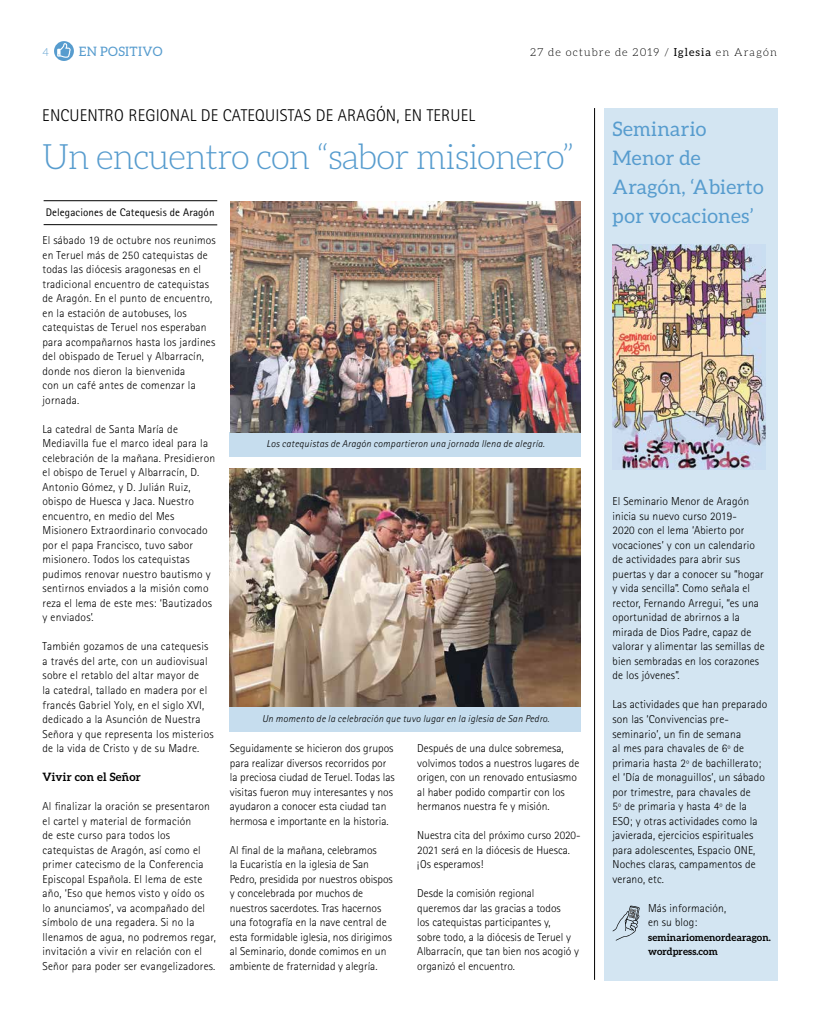
<style>
.page{position:relative;width:820px;height:1021px;background:#fff}
.page>*{position:absolute;margin:0;border:0;box-sizing:border-box;transform-origin:0 0}
.t1{font:300 35px "Aleo";letter-spacing:-.03em;color:#579cce}
.t2{font:20px/29px "Aleo";letter-spacing:.015em;color:#579cce}
.t3{font:300 17px "Rotis Sans Serif";letter-spacing:.01em;color:#000}
.t4{font:13px "Aleo";letter-spacing:.025em;color:#579cce}
.t5{font:300 11.5px/14.5px "Rotis Sans Serif";letter-spacing:.01em;color:#000}
.t6{font:700 11.5px "Aleo";letter-spacing:.02em;color:#000}
.t7{font:300 11px "Aleo";letter-spacing:.1em;color:#000}
.t8{font:11px "Rotis Sans Serif";letter-spacing:.01em;color:#000}
.t9{font:300 11px "Aleo";color:#579cce}
.t10{font:italic 300 10px "Rotis Sans Serif";letter-spacing:.025em;color:#000}
.t11{font:700 10px/14.5px "Aleo";letter-spacing:.01em;color:#000}
.s1{font-weight:400}
</style>
<div class="page">
<svg style="left:54px;top:41px;width:20px;height:20px"></svg>
<div style="left:229px;top:432px;width:351px;height:25px;background:#c6ddee"></div>
<hr style="left:44px;top:200px;width:173px;height:1px;background:#000">
<hr style="left:44px;top:224px;width:173px;height:1px;background:#000">
<img style="left:231px;top:201px;width:349px;height:231px">
<div style="left:603px;top:108px;width:174px;height:872px;background:#d3e5f2"></div>
<img style="left:612px;top:245px;width:153px;height:225px">
<hr style="left:594px;top:108px;width:1px;height:871px;background:#000">
<svg style="left:612px;top:905px;width:27px;height:35px"></svg>
<div style="left:229px;top:706px;width:351px;height:25px;background:#c6ddee"></div>
<img style="left:229px;top:468px;width:351px;height:238px">
<p class="t9" style="left:43px;top:46px;width:8px">4</p>
<p class="t4" style="left:79px;top:44px;width:85px">EN POSITIVO</p>
<p class="t7" style="left:530px;top:46px;width:248px">27 de octubre de 2019 / <span class="s1">Iglesia</span> en Aragón</p>
<h3 class="t3" style="left:42px;top:106px;width:434px">ENCUENTRO REGIONAL DE CATEQUISTAS DE ARAGÓN, EN TERUEL</h3>
<h1 class="t1" style="left:43px;top:138px;width:532px">Un encuentro con “sabor misionero”</h1>
<p class="t8" style="left:46px;top:206px;width:170px">Delegaciones de Catequesis de Aragón</p>
<p class="t5" style="left:43px;top:233px;width:175px">El sábado 19 de octubre nos reunimos en Teruel más de 250 catequistas de todas las diócesis aragonesas en el tradicional encuentro de catequistas de Aragón. En el punto de encuentro, en la estación de autobuses, los catequistas de Teruel nos esperaban para acompañarnos hasta los jardines del obispado de Teruel y Albarracín, donde nos dieron la bienvenida<br>con un café antes de comenzar la jornada.</p>
<p class="t5" style="left:43px;top:421px;width:174px">La catedral de Santa María de<br>Mediavilla fue el marco ideal para la celebración de la mañana. Presidieron el obispo de Teruel y Albarracín, D.<br>Antonio Gómez, y D. Julián Ruiz, obispo de Huesca y Jaca. Nuestro encuentro, en medio del Mes<br>Misionero Extraordinario convocado por el papa Francisco, tuvo sabor misionero. Todos los catequistas pudimos renovar nuestro bautismo y sentirnos enviados a la misión como reza el lema de este mes: ‘Bautizados y enviados’.</p>
<p class="t5" style="left:43px;top:639px;width:172px">También gozamos de una catequesis a través del arte, con un audiovisual sobre el retablo del altar mayor de<br>la catedral, tallado en madera por el francés Gabriel Yoly, en el siglo XVI, dedicado a la Asunción de Nuestra Señora y que representa los misterios de la vida de Cristo y de su Madre.</p>
<p class="t6" style="left:43px;top:770px;width:100px">Vivir con el Señor</p>
<p class="t5" style="left:43px;top:799px;width:175px">Al finalizar la oración se presentaron el cartel y material de formación<br>de este curso para todos los catequistas de Aragón, así como el primer catecismo de la Conferencia Episcopal Española. El lema de este año, ‘Eso que hemos visto y oído os<br>lo anunciamos’, va acompañado del símbolo de una regadera. Si no la llenamos de agua, no podremos regar, invitación a vivir en relación con el Señor para poder ser evangelizadores.</p>
<p class="t10" style="left:266px;top:438px;width:279px">Los catequistas de Aragón compartieron una jornada llena de alegría.</p>
<p class="t10" style="left:262px;top:712px;width:289px">Un momento de la celebración que tuvo lugar en la iglesia de San Pedro.</p>
<p class="t5" style="left:230px;top:741px;width:166px">Seguidamente se hicieron dos grupos para realizar diversos recorridos por la preciosa ciudad de Teruel. Todas las visitas fueron muy interesantes y nos ayudaron a conocer esta ciudad tan hermosa e importante en la historia.</p>
<p class="t5" style="left:230px;top:842px;width:164px">Al final de la mañana, celebramos<br>la Eucaristía en la iglesia de San Pedro, presidida por nuestros obispos y concelebrada por muchos de nuestros sacerdotes. Tras hacernos una fotografía en la nave central de esta formidable iglesia, nos dirigimos al Seminario, donde comimos en un ambiente de fraternidad y alegría.</p>
<p class="t5" style="left:417px;top:741px;width:164px">Después de una dulce sobremesa, volvimos todos a nuestros lugares de origen, con un renovado entusiasmo al haber podido compartir con los hermanos nuestra fe y misión.</p>
<p class="t5" style="left:417px;top:828px;width:165px">Nuestra cita del próximo curso 2020-<br>2021 será en la diócesis de Huesca. ¡Os esperamos!</p>
<p class="t5" style="left:417px;top:886px;width:163px">Desde la comisión regional queremos dar las gracias a todos<br>los catequistas participantes y,<br>sobre todo, a la diócesis de Teruel y<br>Albarracín, que tan bien nos acogió y organizó el encuentro.</p>
<h2 class="t2" style="left:612px;top:114px;width:152px">Seminario<br>Menor de<br>Aragón, ‘Abierto por vocaciones’</h2>
<p class="t5" style="left:612px;top:494px;width:153px">El Seminario Menor de Aragón inicia su nuevo curso 2019-<br>2020 con el lema ‘Abierto por vocaciones’ y con un calendario de actividades para abrir sus puertas y dar a conocer su “hogar y vida sencilla”. Como señala el rector, Fernando Arregui, “es una oportunidad de abrirnos a la mirada de Dios Padre, capaz de valorar y alimentar las semillas de bien sembradas en los corazones de los jóvenes”.</p>
<p class="t5" style="left:612px;top:697px;width:156px">Las actividades que han preparado son las ‘Convivencias pre&shy;seminario’, un fin de semana<br>al mes para chavales de 6º de primaria hasta 2º de bachillerato; el ‘Día de monaguillos’, un sábado por trimestre, para chavales de<br>5º de primaria y hasta 4º de la<br>ESO; y otras actividades como la javierada, ejercicios espirituales para adolescentes, Espacio ONE,<br>Noches claras, campamentos de verano, etc.</p>
<p class="t5" style="left:648px;top:900px;width:79px">Más información, en su blog:</p>
<p class="t11" style="left:648px;top:929px;width:124px">seminariomenordearagon. wordpress.com</p>
</div>
